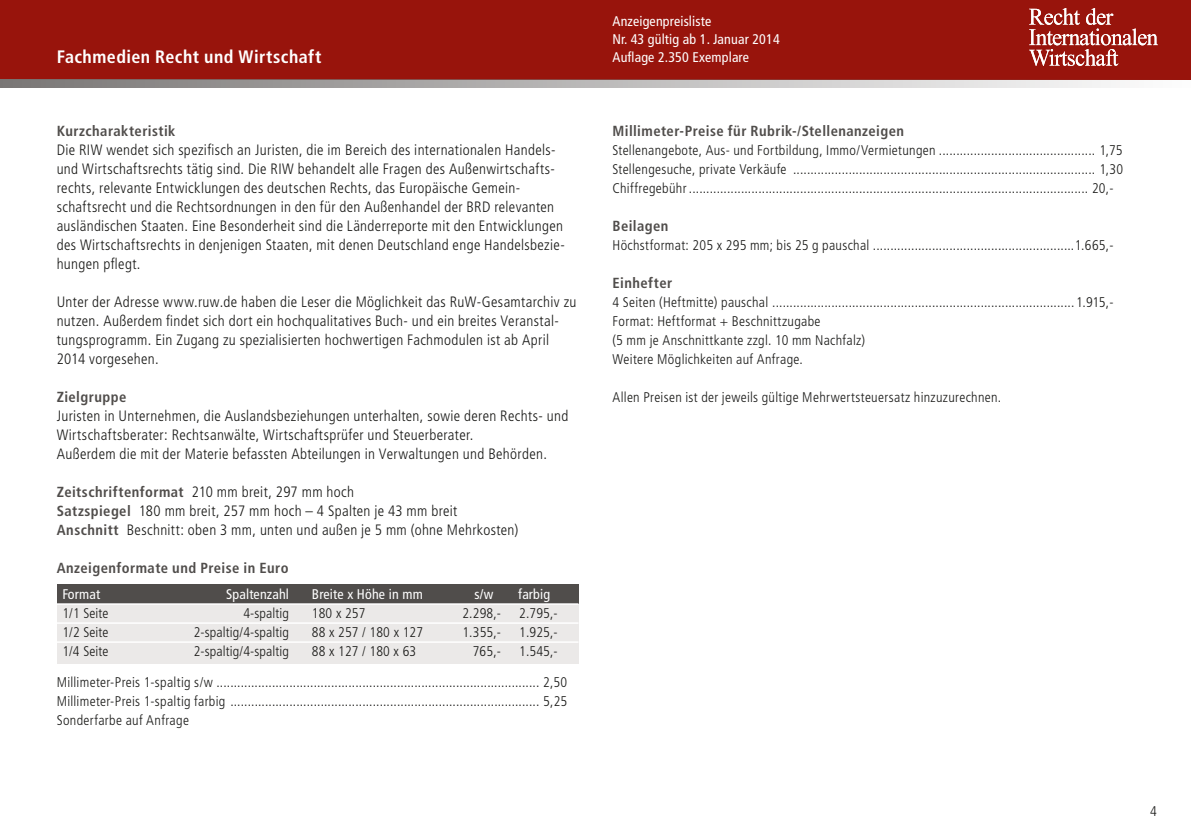
<style>
.page{position:relative;width:1191px;height:840px;background:#fff}
.page>*{position:absolute;margin:0;border:0;box-sizing:border-box;transform-origin:0 0}
.t1{font:700 condensed 18px "Frutiger LT Std";letter-spacing:.025em;color:#fff}
.t2{font:300 condensed 15px/19px "Frutiger LT Std";letter-spacing:.02em;color:#1a1a18}
.t3{font:700 condensed 14.6px "Frutiger LT Std";letter-spacing:.03em;color:#504d4b}
.t4{font:300 condensed 14px/19px "Frutiger LT Std";letter-spacing:.02em;color:#1a1a18;text-align:justify}
.t5{font:condensed 14px/18px "Frutiger LT Std";letter-spacing:.01em;color:#fff}
.s1{font-weight:700;font-size:14.6px;color:#504d4b}
</style>
<div class="page">
<div style="left:57px;top:602px;width:521px;height:61px;background:#ebe9e8"></div>
<div style="left:57px;top:584px;width:521px;height:20px;background:#504d4b"></div>
<div style="left:0;top:0;width:1191px;height:79px;background:#98140c"></div>
<svg style="left:0;top:79px;width:1191px;height:9px;background:#b5acab"></svg>
<hr style="left:57px;top:603px;width:521px;height:1px;background:#fff">
<hr style="left:57px;top:622px;width:521px;height:1px;background:#fff">
<hr style="left:57px;top:641px;width:521px;height:1px;background:#fff">
<svg style="left:1029px;top:8px;width:129px;height:58px"></svg>
<p class="t1" style="left:57px;top:46px;width:266px">Fachmedien Recht und Wirtschaft</p>
<p class="t3" style="left:57px;top:122px;width:120px">Kurzcharakteristik</p>
<p class="t2" style="left:57px;top:140px;width:510px">Die RIW wendet sich spezifisch an Juristen, die im Bereich des internationalen Handels&shy;und Wirtschaftsrechts tätig sind. Die RIW behandelt alle Fragen des Außenwirtschafts&shy;rechts, relevante Entwicklungen des deutschen Rechts, das Europäische Gemein&shy;schaftsrecht und die Rechtsordnungen in den für den Außenhandel der BRD relevanten ausländischen Staaten. Eine Besonderheit sind die Länderreporte mit den Entwicklungen des Wirtschaftsrechts in denjenigen Staaten, mit denen Deutschland enge Handelsbezie&shy;hungen pflegt.</p>
<p class="t2" style="left:57px;top:292px;width:521px">Unter der Adresse www.ruw.de haben die Leser die Möglichkeit das RuW-Gesamtarchiv zu nutzen. Außerdem findet sich dort ein hochqualitatives Buch- und ein breites Veranstal&shy;tungsprogramm. Ein Zugang zu spezialisierten hochwertigen Fachmodulen ist ab April 2014 vorgesehen.</p>
<p class="t3" style="left:57px;top:388px;width:71px">Zielgruppe</p>
<p class="t2" style="left:57px;top:406px;width:513px">Juristen in Unternehmen, die Auslandsbeziehungen unterhalten, sowie deren Rechts- und<br>Wirtschaftsberater: Rechtsanwälte, Wirtschaftsprüfer und Steuerberater.<br>Außerdem die mit der Materie befassten Abteilungen in Verwaltungen und Behörden.</p>
<p class="t2" style="left:57px;top:482px;width:463px"><span class="s1">Zeitschriftenformat</span> 210 mm breit, 297 mm hoch<br><span class="s1">Satzspiegel</span> 180 mm breit, 257 mm hoch – 4 Spalten je 43 mm breit<br><span class="s1">Anschnitt</span> Beschnitt: oben 3 mm, unten und außen je 5 mm (ohne Mehrkosten)</p>
<p class="t3" style="left:57px;top:559px;width:233px">Anzeigenformate und Preise in Euro</p>
<p class="t5" style="left:62px;top:584px;width:39px">Format</p>
<p class="t5" style="left:226px;top:584px;width:64px">Spaltenzahl</p>
<p class="t5" style="left:312px;top:584px;width:112px">Breite x Höhe in mm</p>
<p class="t5" style="left:474px;top:584px;width:20px">s/w</p>
<p class="t5" style="left:518px;top:584px;width:33px">farbig</p>
<p class="t4" style="left:62px;top:603px;width:48px">1/1 Seite</p>
<p class="t4" style="left:243px;top:603px;width:47px">4-spaltig</p>
<p class="t4" style="left:312px;top:603px;width:55px">180 x 257</p>
<p class="t4" style="left:462px;top:603px;width:40px">2.298,-</p>
<p class="t4" style="left:519px;top:603px;width:40px">2.795,-</p>
<p class="t4" style="left:62px;top:622px;width:48px">1/2 Seite</p>
<p class="t4" style="left:194px;top:622px;width:97px">2-spaltig/4-spaltig</p>
<p class="t4" style="left:312px;top:622px;width:113px">88 x 257 / 180 x 127</p>
<p class="t4" style="left:462px;top:622px;width:40px">1.355,-</p>
<p class="t4" style="left:519px;top:622px;width:40px">1.925,-</p>
<p class="t4" style="left:62px;top:641px;width:48px">1/4 Seite</p>
<p class="t4" style="left:194px;top:641px;width:97px">2-spaltig/4-spaltig</p>
<p class="t4" style="left:312px;top:641px;width:106px">88 x 127 / 180 x 63</p>
<p class="t4" style="left:473px;top:641px;width:30px">765,-</p>
<p class="t4" style="left:519px;top:641px;width:40px">1.545,-</p>
<p class="t4" style="left:57px;top:673px;width:512px">Millimeter-Preis 1-spaltig s/w ............................................................................................. 2,50<br>Millimeter-Preis 1-spaltig farbig ......................................................................................... 5,25<br>Sonderfarbe auf Anfrage</p>
<p class="t5" style="left:612px;top:12px;width:169px">Anzeigenpreisliste<br>Nr. 43 gültig ab 1. Januar 2014<br>Auflage 2.350 Exemplare</p>
<p class="t3" style="left:612px;top:122px;width:293px">Millimeter-Preise für Rubrik-/Stellenanzeigen</p>
<p class="t4" style="left:612px;top:141px;width:512px">Stellenangebote, Aus- und Fortbildung, Immo/Vermietungen ............................................. 1,75<br>Stellengesuche, private Verkäufe ....................................................................................... 1,30<br>Chiffregebühr ................................................................................................................... 20,-</p>
<p class="t3" style="left:612px;top:217px;width:57px">Beilagen</p>
<p class="t4" style="left:612px;top:236px;width:502px">Höchstformat: 205 x 295 mm; bis 25 g pauschal ..........................................................1.665,-</p>
<p class="t3" style="left:612px;top:274px;width:61px">Einhefter</p>
<p class="t4" style="left:612px;top:293px;width:502px;text-align:left">4 Seiten (Heftmitte) pauschal ....................................................................................... 1.915,- Format: Heftformat + Beschnittzugabe<br>(5 mm je Anschnittkante zzgl. 10 mm Nachfalz)<br>Weitere Möglichkeiten auf Anfrage.</p>
<p class="t4" style="left:612px;top:388px;width:390px">Allen Preisen ist der jeweils gültige Mehrwertsteuersatz hinzuzurechnen.</p>
<p class="t4" style="left:1150px;top:801px;width:8px">4</p>
</div>
